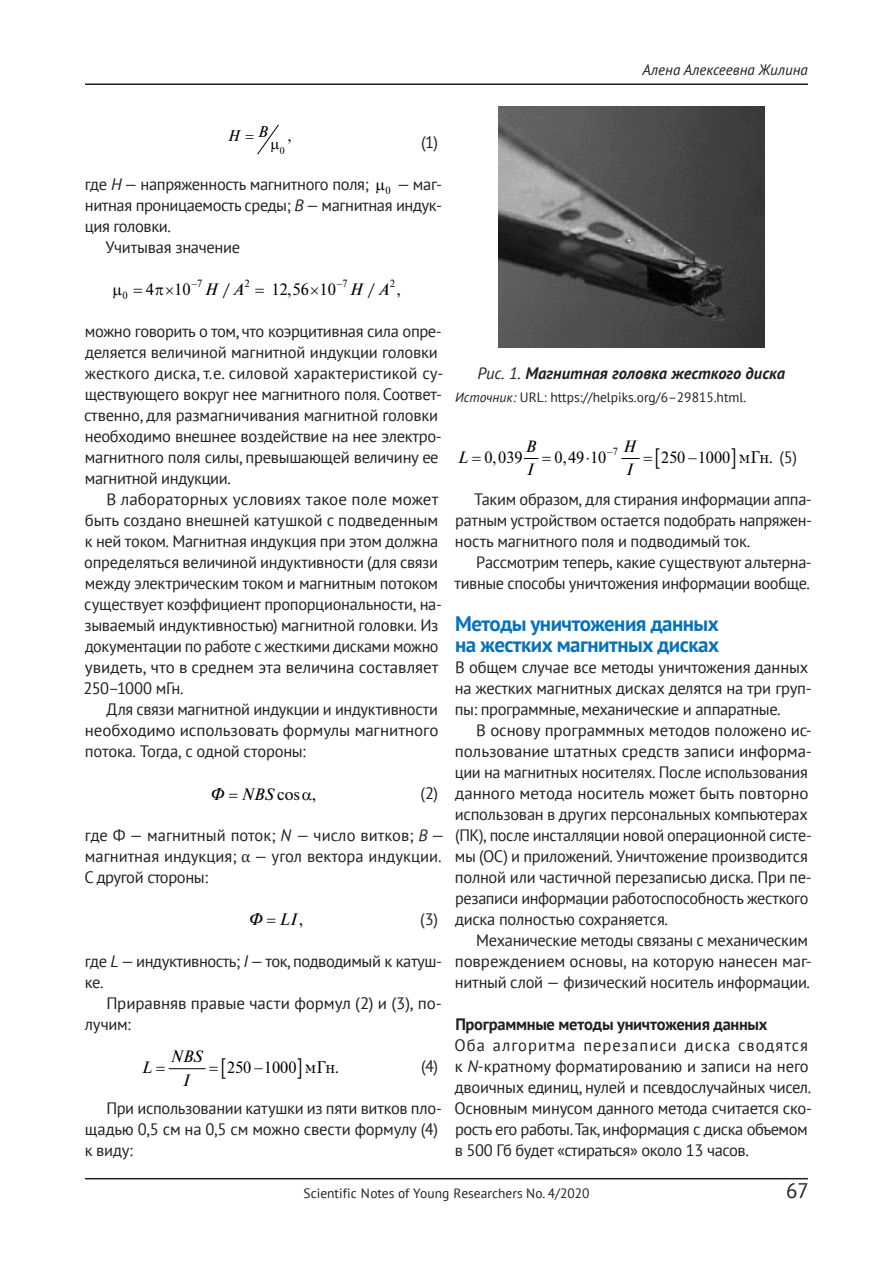
<style>
.page{position:relative;width:893px;height:1263px;background:#fff}
.page>*{position:absolute;margin:0;border:0;box-sizing:border-box;transform-origin:0 0}
.t1{font:700 21px/21px "PT Sans";letter-spacing:-.025em;color:#0572ba}
.t2{font:21px "PT Sans";color:#231f20}
.t3{font:16.5px/21px "PT Sans";letter-spacing:-.015em;color:#231f20}
.t4{font:italic 700 16.5px "PT Sans";color:#231f20}
.t5{font:700 16.5px "PT Sans";letter-spacing:-.015em;color:#231f20}
.t6{font:italic 16.5px "Newton C";color:#000}
.t7{font:16.5px "Newton C";color:#000}
.t8{font:16.35px "Newton C";letter-spacing:.005em;color:#000}
.t9{font:16.35px "Kudrashov Plain";letter-spacing:-.005em;color:#000}
.t10{font:italic 16.35px "Newton C";color:#000}
.t11{font:italic 15.45px "Newton C";color:#000}
.t12{font:15.45px "Newton C";color:#000}
.t13{font:italic 15px "PT Sans";color:#231f20}
.t14{font:13.5px "PT Sans";color:#231f20}
.t15{font:10.5px "Newton C";color:#000}
.t16{font:10.35px "Newton C";color:#000}
.t17{font:9.9px "Newton C";color:#000}
.s1{font-style:italic}
.s2{font-style:normal}
.s3{font-family:"Cambria Math"}
.s4{font-family:"Newton C"}
.s5{font-weight:400}
.s6{font-family:"PT Sans";font-size:16.5px;color:#231f20}
</style>
<div class="page">
<hr style="left:85px;top:1178px;width:723px;height:1px;background:#231f20">
<hr style="left:85px;top:83px;width:723px;height:2px;background:#231f20">
<hr style="left:169px;top:1068px;width:36px;height:1px;background:#000">
<img style="left:499px;top:106px;width:265px;height:241px">
<svg style="left:257px;top:124px;width:22px;height:31px"></svg>
<svg style="left:524px;top:458px;width:15px;height:1px"></svg>
<svg style="left:622px;top:458px;width:18px;height:1px"></svg>
<p class="t13" style="left:643px;top:61px;width:167px">Алена Алексеевна Жилина</p>
<p class="t11" style="left:227px;top:126px;width:41px">H B</p>
<p class="t12" style="left:287px;top:127px;width:6px">,</p>
<p class="t3" style="left:421px;top:132px;width:18px">(1)</p>
<p class="t3" style="left:85px;top:174px;width:359px">где <span class="s1">Н</span> — напряженность магнитного поля; <sub>0</sub> — маг-</p>
<p class="t3" style="left:85px;top:195px;width:359px">нитная проницаемость среды; <span class="s1">В</span> — магнитная индук-</p>
<p class="t3" style="left:85px;top:216px;width:88px">ция головки.</p>
<p class="t3" style="left:105px;top:237px;width:136px">Учитывая значение</p>
<p class="t15" style="left:191px;top:278px;width:12px">−7</p>
<p class="t15" style="left:245px;top:278px;width:7px">2</p>
<p class="t15" style="left:337px;top:278px;width:12px">−7</p>
<p class="t15" style="left:390px;top:278px;width:7px">2</p>
<p class="t17" style="left:280px;top:145px;width:6px">0</p>
<p class="t7" style="left:123px;top:280px;width:70px"><sub>0</sub> 410</p>
<p class="t7" style="left:223px;top:280px;width:9px">/</p>
<p class="t7" style="left:271px;top:280px;width:66px">12,56 10</p>
<p class="t7" style="left:368px;top:280px;width:9px">/</p>
<p class="t6" style="left:204px;top:280px;width:41px">Н А</p>
<p class="t3" style="left:84px;top:321px;width:361px">можно говорить о том, что коэрцитивная сила опре&shy;деляется величиной магнитной индукции головки жесткого диска, т.е. силовой характеристикой су&shy;ществующего вокруг нее магнитного поля. Соответ&shy;ственно, для размагничивания магнитной головки необходимо внешнее воздействие на нее электро&shy;магнитного поля силы, превышающей величину ее магнитной индукции.</p>
<p class="t3" style="left:83px;top:489px;width:360px;text-indent:23px">В лабораторных условиях такое поле может быть создано внешней катушкой с подведенным к ней током. Магнитная индукция при этом должна определяться величиной индуктивности (для связи между электрическим током и магнитным потоком существует коэффициент пропорциональности, на&shy;зываемый индуктивностью) магнитной головки. Из документации по работе с жесткими дисками можно увидеть, что в среднем эта величина составляет 250–1000 мГн.</p>
<p class="t3" style="left:85px;top:699px;width:355px;text-align:justify;text-indent:22px">Для связи магнитной индукции и индуктивности необходимо использовать формулы магнитного потока. Тогда, с одной стороны:</p>
<p class="t6" style="left:210px;top:785px;width:108px">Ф NBS <span class="s2">cos ,</span></p>
<p class="t3" style="left:421px;top:783px;width:19px">(2)</p>
<p class="t3" style="left:84px;top:825px;width:362px">где Ф — магнитный поток; <span class="s1">N</span> — число витков; <span class="s1">В</span> — магнитная индукция; <span class="s3">α</span> — угол вектора индукции.<br>С другой стороны:</p>
<p class="t6" style="left:248px;top:910px;width:57px">Ф LI<span class="s2">,</span></p>
<p class="t3" style="left:420px;top:909px;width:19px">(3)</p>
<p class="t3" style="left:85px;top:951px;width:359px">где <span class="s1">L</span> — индуктивность; <span class="s1">I</span> — ток, подводимый к катуш&shy;ке.</p>
<p class="t3" style="left:85px;top:993px;width:359px;text-indent:22px">Приравняв правые части формул (2) и (3), по&shy;лучим:</p>
<p class="t8" style="left:227px;top:1058px;width:71px">250 1000</p>
<p class="t9" style="left:305px;top:1057px;width:36px">ìÃí<span class="s4">.</span></p>
<p class="t6" style="left:350px;top:280px;width:53px">Н А <span class="s2">,</span></p>
<p class="t10" style="left:170px;top:1048px;width:33px">NBS</p>
<p class="t3" style="left:421px;top:1056px;width:18px">(4)</p>
<p class="t3" style="left:85px;top:1098px;width:359px;text-indent:21px">При использовании катушки из пяти витков пло&shy;щадью 0,5 см на 0,5 см можно свести формулу (4) к виду:</p>
<p class="t10" style="left:142px;top:1058px;width:12px">L</p>
<p class="t10" style="left:182px;top:1071px;width:8px">I</p>
<p class="t4" style="left:477px;top:363px;width:309px"><span class="s5">Рис. 1.</span> Магнитная головка жесткого диска</p>
<p class="t14" style="left:455px;top:389px;width:293px"><span class="s1">Источник:</span> URL: https://helpiks.org/6–29815.html.</p>
<p class="t10" style="left:525px;top:438px;width:12px">B</p>
<p class="t10" style="left:623px;top:438px;width:14px">H</p>
<p class="t16" style="left:607px;top:446px;width:12px">−7</p>
<p class="t9" style="left:739px;top:447px;width:59px">ìÃí <span class="s6">(5)</span></p>
<p class="t3" style="left:455px;top:489px;width:359px;text-align:justify;text-indent:19px">Таким образом, для стирания информации аппа&shy;ратным устройством остается подобрать напряжен&shy;ность магнитного поля и подводимый ток.</p>
<p class="t3" style="left:454px;top:552px;width:359px;text-align:right">Рассмотрим теперь, какие существуют альтерна&shy;тивные способы уничтожения информации вообще.</p>
<p class="t1" style="left:455px;top:613px;width:265px">Методы уничтожения данных на жестких магнитных дисках</p>
<p class="t3" style="left:455px;top:657px;width:358px">В общем случае все методы уничтожения данных на жестких магнитных дисках делятся на три груп&shy;пы: программные, механические и аппаратные.</p>
<p class="t3" style="left:455px;top:720px;width:359px;text-indent:22px">В основу программных методов положено ис&shy;пользование штатных средств записи информа&shy;ции на магнитных носителях. После использования данного метода носитель может быть повторно использован в других персональных компьютерах (ПК), после инсталляции новой операционной систе&shy;мы (ОС) и приложений. Уничтожение производится полной или частичной перезаписью диска. При пе&shy;резаписи информации работоспособность жесткого диска полностью сохраняется.</p>
<p class="t3" style="left:455px;top:930px;width:359px;text-indent:22px">Механические методы связаны с механическим повреждением основы, на которую нанесен маг&shy;нитный слой — физический носитель информации.</p>
<p class="t5" style="left:455px;top:1014px;width:314px">Программные методы уничтожения данных</p>
<p class="t3" style="left:455px;top:1035px;width:359px">Оба алгоритма перезаписи диска сводятся к <span class="s1">N</span>-кратному форматированию и записи на него двоичных единиц, нулей и псевдослучайных чисел.<br>Основным минусом данного метода считается ско&shy;рость его работы. Так, информация с диска объемом в 500 Гб будет «стираться» около 13 часов.</p>
<p class="t8" style="left:484px;top:448px;width:40px">0,039</p>
<p class="t8" style="left:555px;top:448px;width:53px">0,49 10</p>
<p class="t8" style="left:661px;top:448px;width:71px">250 1000</p>
<p class="t8" style="left:769px;top:448px;width:6px">.</p>
<p class="t10" style="left:457px;top:448px;width:12px">L</p>
<p class="t10" style="left:527px;top:461px;width:8px">I</p>
<p class="t10" style="left:626px;top:461px;width:8px">I</p>
<p class="t14" style="left:303px;top:1185px;width:287px">Scientific notes of young researchers N o. 4/2020</p>
<p class="t2" style="left:786px;top:1177px;width:24px">67</p>
</div>
